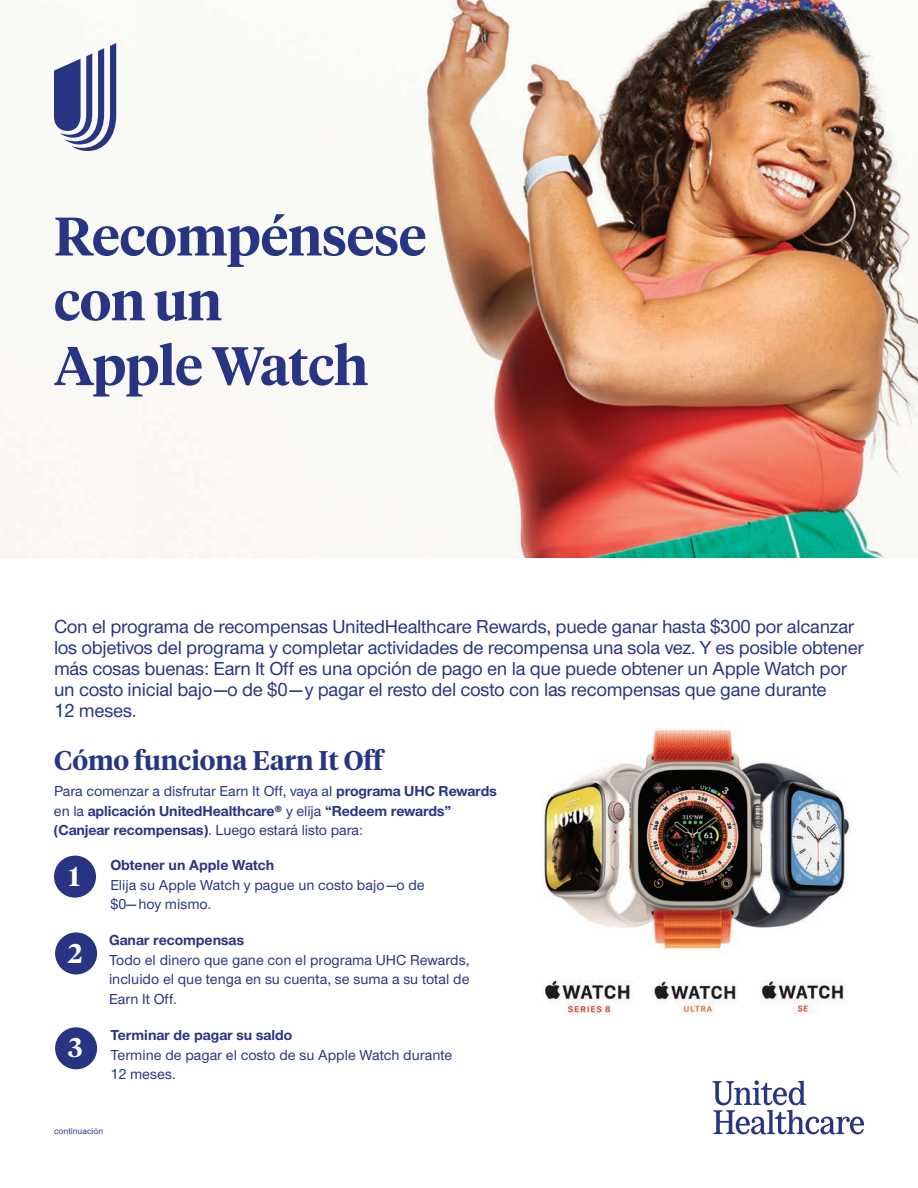
<style>
.page{position:relative;width:918px;height:1188px;background:#fff}
.page>*{position:absolute;margin:0;border:0;box-sizing:border-box;transform-origin:0 0}
.H1{font:600 54px/64.8px "UHC Serif Headline";letter-spacing:-.01em;color:#283582}
.H4{font:600 27px "UHC Serif Headline";color:#283582}
.H4-2{font:600 27px "UHC Serif Headline";color:#fff}
.Lead_In{font:500 19.5px/21px "UHC Sans";letter-spacing:-.015em;color:#283582}
.H6-Sans{font:500 15px/19.5px "UHC Sans";color:#283582}
.Body{font:700 15px/19.5px "UHC Sans";letter-spacing:-.005em;color:#283582}
.Continued_asterisk_footnotes{font:9px "UHC Sans";color:#283582}
.s1{font-weight:500}
.s2{font-weight:700}
</style>
<div class="page">
<img style="left:0;top:0;width:918px;height:557px">
<svg style="left:54px;top:43px;width:62px;height:108px"></svg>
<svg style="left:713px;top:1080px;width:151px;height:54px"></svg>
<div style="left:54px;top:856px;width:42px;height:42px;background:#283582;border-radius:50%"></div>
<div style="left:55px;top:932px;width:42px;height:42px;background:#283582;border-radius:50%"></div>
<div style="left:55px;top:1027px;width:42px;height:42px;background:#283582;border-radius:50%"></div>
<img style="left:542px;top:728px;width:311px;height:287px">
<p class="H1" style="left:54px;top:201px;width:374px">Recompénsese con un<br>Apple Watch</p>
<p class="Lead_In" style="left:54px;top:615px;width:811px">Con el programa de recompensas UnitedHealthcare Rewards, puede ganar hasta $300 por alcanzar los objetivos del programa y completar actividades de recompensa una sola vez. Y es posible obtener más cosas buenas: Earn It Off es una opción de pago en la que puede obtener un Apple Watch por un costo inicial bajo—o de $0—y pagar el resto del costo con las recompensas que gane durante<br>12 meses.</p>
<p class="H4" style="left:54px;top:742px;width:331px">Cómo funciona Earn It Off</p>
<p class="Body" style="left:54px;top:781px;width:444px"><span class="s1">Para comenzar a disfrutar Earn It Off, vaya al</span> programa UHC Rewards <span class="s1">en la</span> aplicación UnitedHealthcare® <span class="s1">y elija</span> “Redeem rewards” (Canjear recompensas)<span class="s1">. Luego estará listo para:</span></p>
<p class="H4-2" style="left:69px;top:858px;width:13px">1</p>
<p class="H4-2" style="left:68px;top:934px;width:16px">2</p>
<p class="H4-2" style="left:68px;top:1029px;width:16px">3</p>
<p class="H6-Sans" style="left:110px;top:855px;width:316px"><span class="s2">Obtener un Apple Watch<br></span>Elija su Apple Watch y pague un costo bajo—o de $0—hoy mismo.</p>
<p class="H6-Sans" style="left:109px;top:930px;width:362px"><span class="s2">Ganar recompensas<br></span>Todo el dinero que gane con el programa UHC Rewards, incluido el que tenga en su cuenta, se suma a su total de Earn It Off.</p>
<p class="H6-Sans" style="left:110px;top:1025px;width:343px"><span class="s2">Terminar de pagar su saldo<br></span>Termine de pagar el costo de su Apple Watch durante<br>12 meses.</p>
<p class="Continued_asterisk_footnotes" style="left:54px;top:1125px;width:51px">continuación</p>
</div>
